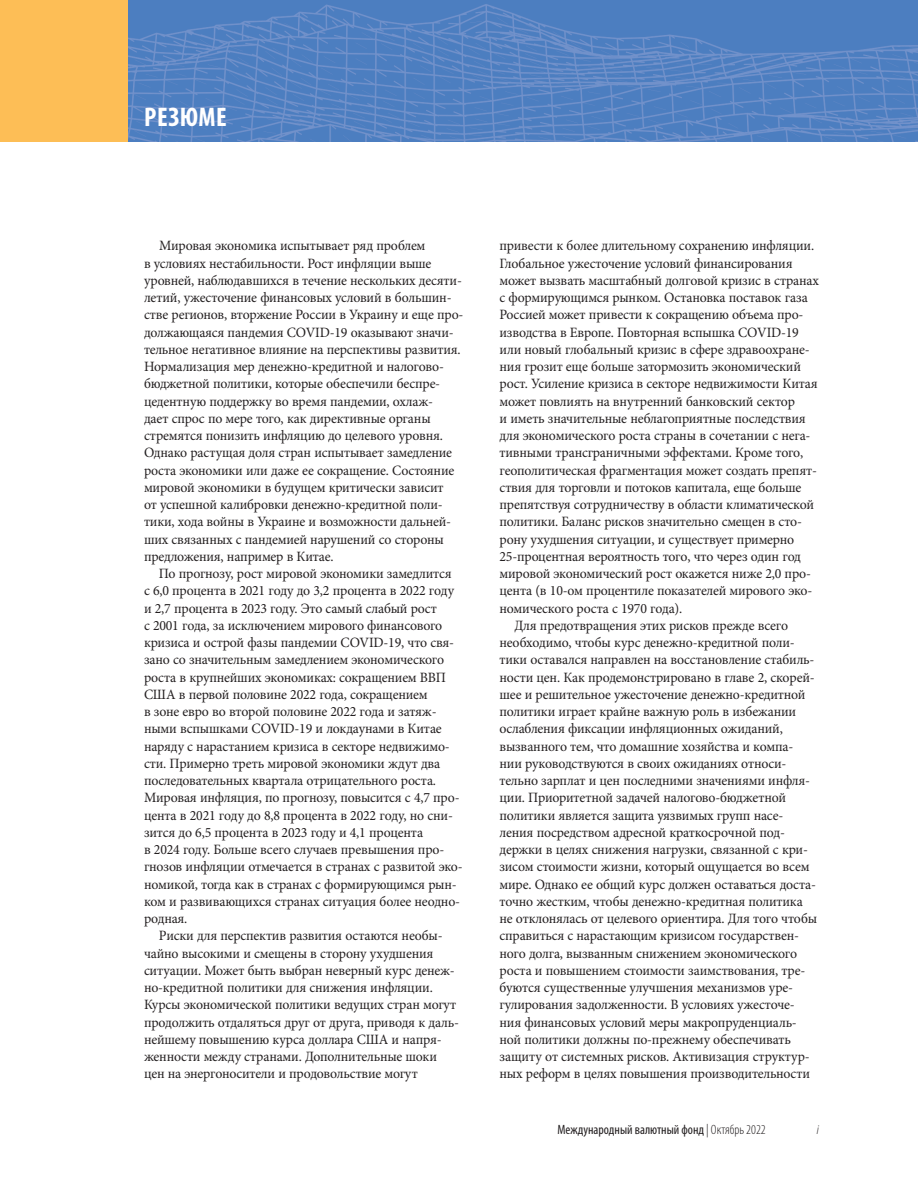
<style>
.page{position:relative;width:918px;height:1188px;background:#fff}
.page>*{position:absolute;margin:0;border:0;box-sizing:border-box;transform-origin:0 0}
.t1{font:700 condensed 27px "Myriad Pro";letter-spacing:.02em;color:#fff}
.t2{font:14.25px/17.2px "Minion Pro";letter-spacing:-.015em;color:#231f20}
.t3{font:condensed 13.5px "Myriad Pro";color:#231f20}
.t4{font:italic 300 condensed 13.5px "Myriad Pro";color:#231f20}
.s1{font-weight:300}
</style>
<div class="page">
<img style="left:128px;top:0;width:790px;height:142px">
<div style="left:0;top:0;width:128px;height:142px;background:#fdbe56"></div>
<h1 class="t1" style="left:144px;top:102px;width:84px">РЕЗЮМЕ</h1>
<p class="t2" style="left:144px;top:237px;width:321px;text-indent:15px">Мировая экономика испытывает ряд проблем<br>в условиях нестабильности. Рост инфляции выше уровней, наблюдавшихся в течение нескольких десяти‑ летий, ужесточение финансовых условий в большин‑ стве регионов, вторжение России в Украину и еще про‑ должающаяся пандемия COVID‑19 оказывают значи‑ тельное негативное влияние на перспективы развития.<br>Нормализация мер денежно-кредитной и налогово&shy;бюджетной политики, которые обеспечили беспре‑ цедентную поддержку во время пандемии, охлаж‑<br>дает спрос по мере того, как директивные органы стремятся понизить инфляцию до целевого уровня.<br>Однако растущая доля стран испытывает замедление роста экономики или даже ее сокращение. Состояние мировой экономики в будущем критически зависит<br>от успешной калибровки денежно-кредитной поли‑ тики, хода войны в Украине и возможности дальней‑ ших связанных с пандемией нарушений со стороны предложения, например в Китае.</p>
<p class="t2" style="left:144px;top:565px;width:320px;text-indent:15px">По прогнозу, рост мировой экономики замедлится<br>с 6,0 процента в 2021 году до 3,2 процента в 2022 году и 2,7 процента в 2023 году. Это самый слабый рост<br>с 2001 года, за исключением мирового финансового кризиса и острой фазы пандемии COVID‑19, что свя‑ зано со значительным замедлением экономического роста в крупнейших экономиках: сокращением ВВП США в первой половине 2022 года, сокращением<br>в зоне евро во второй половине 2022 года и затяж‑ ными вспышками COVID-19 и локдаунами в Китае наряду с нарастанием кризиса в секторе недвижимо‑ сти. Примерно треть мировой экономики ждут два последовательных квартала отрицательного роста.<br>Мировая инфляция, по прогнозу, повысится с 4,7 про‑ цента в 2021 году до 8,8 процента в 2022 году, но сни‑ зится до 6,5 процента в 2023 году и 4,1 процента<br>в 2024 году. Больше всего случаев превышения про‑ гнозов инфляции отмечается в странах с развитой эко‑ номикой, тогда как в странах с формирующимся рын‑ ком и развивающихся странах ситуация более неодно‑ родная.</p>
<p class="t2" style="left:144px;top:927px;width:317px;text-indent:15px">Риски для перспектив развития остаются необы‑ чайно высокими и смещены в сторону ухудшения ситуации. Может быть выбран неверный курс денеж‑ но-кредитной политики для снижения инфляции.<br>Курсы экономической политики ведущих стран могут продолжить отдаляться друг от друга, приводя к даль‑ нейшему повышению курса доллара США и напря‑ женности между странами. Дополнительные шоки цен на энергоносители и продовольствие могут</p>
<p class="t2" style="left:500px;top:237px;width:316px">привести к более длительному сохранению инфляции.</p>
<p class="t2" style="left:500px;top:255px;width:295px">Глобальное ужесточение условий финансирования</p>
<p class="t2" style="left:500px;top:272px;width:321px">может вызвать масштабный долговой кризис в странах</p>
<p class="t2" style="left:500px;top:289px;width:310px">с формирующимся рынком. Остановка поставок газа</p>
<p class="t2" style="left:500px;top:306px;width:306px">Россией может привести к сокращению объема про‑</p>
<p class="t2" style="left:500px;top:324px;width:301px">изводства в Европе. Повторная вспышка COVID-19</p>
<p class="t2" style="left:500px;top:341px;width:312px">или новый глобальный кризис в сфере здравоохране‑</p>
<p class="t2" style="left:500px;top:358px;width:303px">ния грозит еще больше затормозить экономический</p>
<p class="t2" style="left:500px;top:375px;width:320px">рост. Усиление кризиса в секторе недвижимости Китая</p>
<p class="t2" style="left:500px;top:393px;width:297px">может повлиять на внутренний банковский сектор</p>
<p class="t2" style="left:500px;top:410px;width:308px">и иметь значительные неблагоприятные последствия</p>
<p class="t2" style="left:500px;top:427px;width:313px">для экономического роста страны в сочетании с нега‑</p>
<p class="t2" style="left:500px;top:444px;width:305px">тивными трансграничными эффектами. Кроме того,</p>
<p class="t2" style="left:500px;top:462px;width:319px">геополитическая фрагментация может создать препят‑</p>
<p class="t2" style="left:500px;top:479px;width:303px">ствия для торговли и потоков капитала, еще больше</p>
<p class="t2" style="left:500px;top:496px;width:316px">препятствуя сотрудничеству в области климатической</p>
<p class="t2" style="left:500px;top:513px;width:304px">политики. Баланс рисков значительно смещен в сто‑</p>
<p class="t2" style="left:500px;top:531px;width:296px">рону ухудшения ситуации, и существует примерно</p>
<p class="t2" style="left:500px;top:548px;width:303px">25-процентная вероятность того, что через один год</p>
<p class="t2" style="left:500px;top:565px;width:313px">мировой экономический рост окажется ниже 2,0 про‑</p>
<p class="t2" style="left:500px;top:582px;width:314px">цента (в 10‑ом процентиле показателей мирового эко‑</p>
<p class="t2" style="left:500px;top:600px;width:184px">номического роста с 1970 года).</p>
<p class="t2" style="left:514px;top:617px;width:275px">Для предотвращения этих рисков прежде всего</p>
<p class="t2" style="left:500px;top:634px;width:297px">необходимо, чтобы курс денежно-кредитной поли‑</p>
<p class="t2" style="left:500px;top:651px;width:316px">тики оставался направлен на восстановление стабиль‑</p>
<p class="t2" style="left:500px;top:669px;width:317px">ности цен. Как продемонстрировано в главе 2, скорей‑</p>
<p class="t2" style="left:500px;top:686px;width:308px">шее и решительное ужесточение денежно-кредитной</p>
<p class="t2" style="left:500px;top:703px;width:298px">политики играет крайне важную роль в избежании</p>
<p class="t2" style="left:500px;top:720px;width:285px">ослабления фиксации инфляционных ожиданий,</p>
<p class="t2" style="left:500px;top:738px;width:295px">вызванного тем, что домашние хозяйства и компа‑</p>
<p class="t2" style="left:500px;top:755px;width:288px">нии руководствуются в своих ожиданиях относи‑</p>
<p class="t2" style="left:500px;top:772px;width:312px">тельно зарплат и цен последними значениями инфля‑</p>
<p class="t2" style="left:500px;top:789px;width:288px">ции. Приоритетной задачей налогово-бюджетной</p>
<p class="t2" style="left:500px;top:807px;width:285px">политики является защита уязвимых групп насе‑</p>
<p class="t2" style="left:500px;top:824px;width:287px">ления посредством адресной краткосрочной под‑</p>
<p class="t2" style="left:500px;top:841px;width:310px">держки в целях снижения нагрузки, связанной с кри‑</p>
<p class="t2" style="left:500px;top:858px;width:312px">зисом стоимости жизни, который ощущается во всем</p>
<p class="t2" style="left:500px;top:876px;width:318px">мире. Однако ее общий курс должен оставаться доста‑</p>
<p class="t2" style="left:500px;top:893px;width:305px">точно жестким, чтобы денежно-кредитная политика</p>
<p class="t2" style="left:500px;top:910px;width:319px">не отклонялась от целевого ориентира. Для того чтобы</p>
<p class="t2" style="left:500px;top:927px;width:301px">справиться с нарастающим кризисом государствен‑</p>
<p class="t2" style="left:500px;top:945px;width:299px">ного долга, вызванным снижением экономического</p>
<p class="t2" style="left:500px;top:962px;width:307px">роста и повышением стоимости заимствования, тре‑</p>
<p class="t2" style="left:500px;top:979px;width:295px">буются существенные улучшения механизмов уре‑</p>
<p class="t2" style="left:500px;top:996px;width:297px">гулирования задолженности. В условиях ужесточе‑</p>
<p class="t2" style="left:500px;top:1014px;width:299px">ния финансовых условий меры макропруденциаль‑</p>
<p class="t2" style="left:500px;top:1031px;width:293px">ной политики должны по-прежнему обеспечивать</p>
<p class="t2" style="left:500px;top:1048px;width:312px">защиту от системных рисков. Активизация структур‑</p>
<p class="t2" style="left:500px;top:1065px;width:312px">ных реформ в целях повышения производительности</p>
<p class="t3" style="left:558px;top:1122px;width:210px">Международный валютный фонд <span class="s1">| Октябрь 2022</span></p>
<p class="t4" style="left:817px;top:1122px;width:4px">i</p>
</div>
